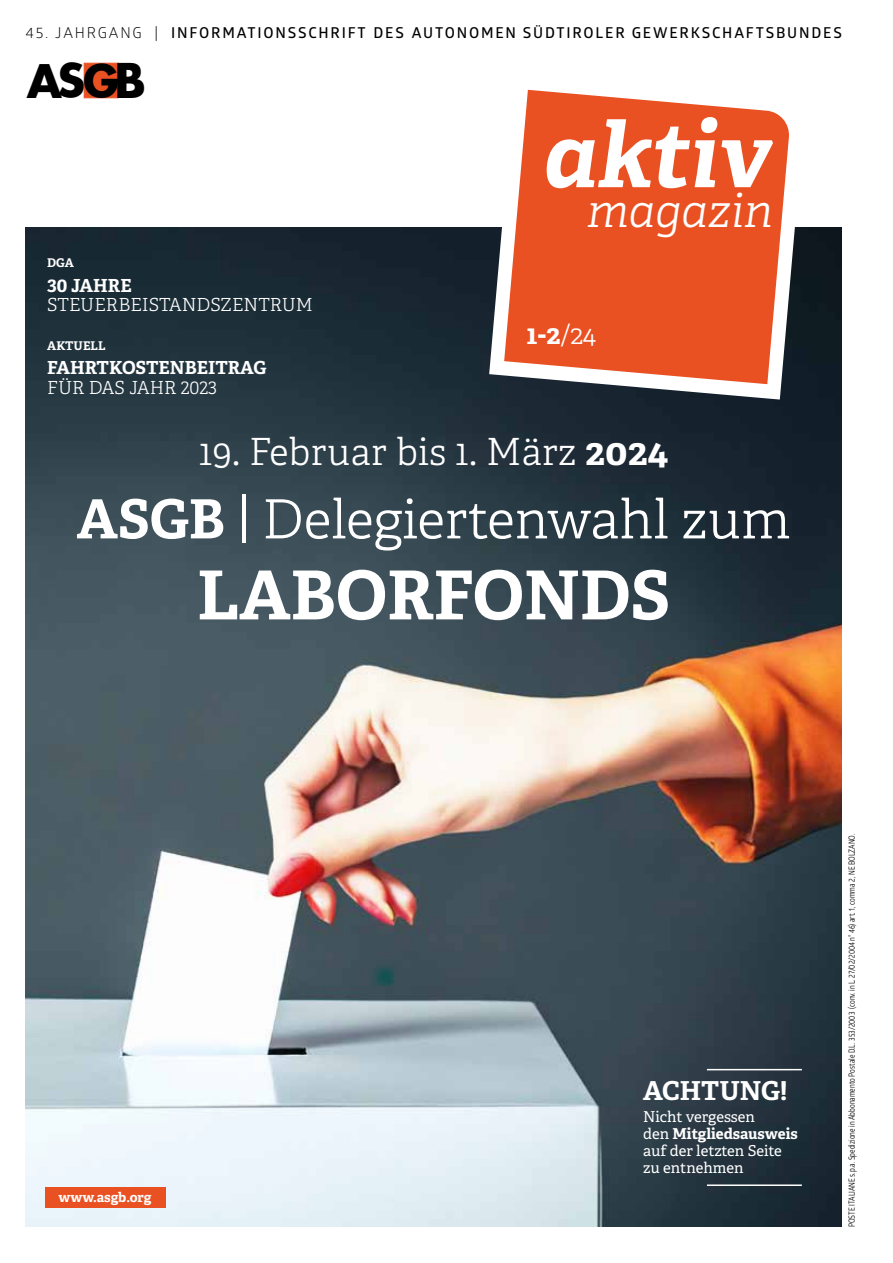
<style>
.page{position:relative;width:893px;height:1263px;background:#fff}
.page>*{position:absolute;margin:0;border:0;box-sizing:border-box;transform-origin:0 0}
.t1{font:italic 700 90px "Adelle";color:#fff}
.t2{font:700 67.5px "Adelle";color:#fff}
.t3{font:300 54px "Adelle";color:#fff}
.t4{font:italic 300 46.5px "Adelle";color:#fff}
.t5{font:700 45px "Futura";color:#000}
.t6{font:300 37.5px "Adelle";letter-spacing:.01em;color:#fff}
.t7{font:700 27px "Adelle";color:#fff}
.t8{font:700 26.1px "Adelle";color:#fff}
.t9{font:300 18px "Adelle";color:#fff}
.t10{font:700 18px "Adelle";color:#fff}
.t11{font:600 15px "Glober";letter-spacing:.12em;color:#000}
.t12{font:15px/17.2px "Adelle";color:#fff}
.t13{font:700 13.5px "Adelle";letter-spacing:-.005em;color:#fff}
.t14{font:700 12px "Adelle";color:#fff}
.t15{font:8.55px "Glober";letter-spacing:-.005em;color:#000;scale:.8 1}
.s1{font-weight:400}
.s2{font-size:43.2px}
.s3{font-size:46.5px}
.s4{font-weight:300}
.s5{font-weight:700}
</style>
<div class="page">
<div style="left:84px;top:63px;width:34px;height:35px;background:#e95123;border:1px solid #e95123"></div>
<img style="left:26px;top:227px;width:816px;height:999px">
<svg style="left:489px;top:89px;width:317px;height:311px"></svg>
<svg style="left:504px;top:90px;width:286px;height:294px;background:#e96840"></svg>
<div style="left:45px;top:1187px;width:120px;height:21px;background:#e95123"></div>
<hr style="left:707px;top:1069px;width:95px;height:1px;background:#fff">
<hr style="left:707px;top:1184px;width:95px;height:2px;background:#fff">
<h3 class="t11" style="left:26px;top:22px;width:818px"><span class="s1">45. JAHRGANG |</span> INFORMATIONSSCHRIFT DES AUTONOMEN SÜDTIROLER GEWERKSCHAFTSBUNDES</h3>
<h3 class="t5" style="left:27px;top:50px;width:121px">AS<span class="s2">G</span><span class="s3">B</span></h3>
<h3 class="t14" style="left:47px;top:255px;width:28px">DGA</h3>
<h3 class="t10" style="left:47px;top:274px;width:86px">30 JAHRE</h3>
<h3 class="t9" style="left:47px;top:294px;width:267px">STEUERBEISTANDSZENTRUM</h3>
<h3 class="t14" style="left:47px;top:338px;width:60px">AKTUELL</h3>
<h3 class="t10" style="left:47px;top:356px;width:221px">FAHRTKOSTENBEITRAG</h3>
<h3 class="t9" style="left:47px;top:376px;width:171px">FÜR DAS JAHR 2023</h3>
<h1 class="t1" style="left:543px;top:98px;width:230px">aktiv</h1>
<h3 class="t4" style="left:587px;top:182px;width:187px">magazin</h3>
<h3 class="t7" style="left:527px;top:317px;width:71px">1-2<span class="s4">/24</span></h3>
<h3 class="t6" style="left:199px;top:428px;width:471px">19. Februar bis 1. März <span class="s5">2024</span></h3>
<h3 class="t3" style="left:77px;top:486px;width:715px"><span class="s5">ASGB</span> | Delegiertenwahl zum</h3>
<h2 class="t2" style="left:197px;top:552px;width:475px">LABORFONDS</h2>
<h3 class="t13" style="left:59px;top:1189px;width:94px">www.asgb.org</h3>
<h3 class="t8" style="left:643px;top:1074px;width:146px">ACHTUNG!</h3>
<h3 class="t12" style="left:643px;top:1108px;width:156px">Nicht vergessen<br>den <span class="s5">Mitgliedsausweis </span>auf der letzten Seite zu entnehmen</h3>
<p class="t15" style="left:846px;top:1227px;width:493px;rotate:-90deg">POSTE ITALIANE s.p.a. Spedizione in Abbonamento Postale D.L. 353/2003 (conv. in L. 27/02/2004 n° 46) art. 1, comma 2, NE BOLZANO.</p>
</div>
